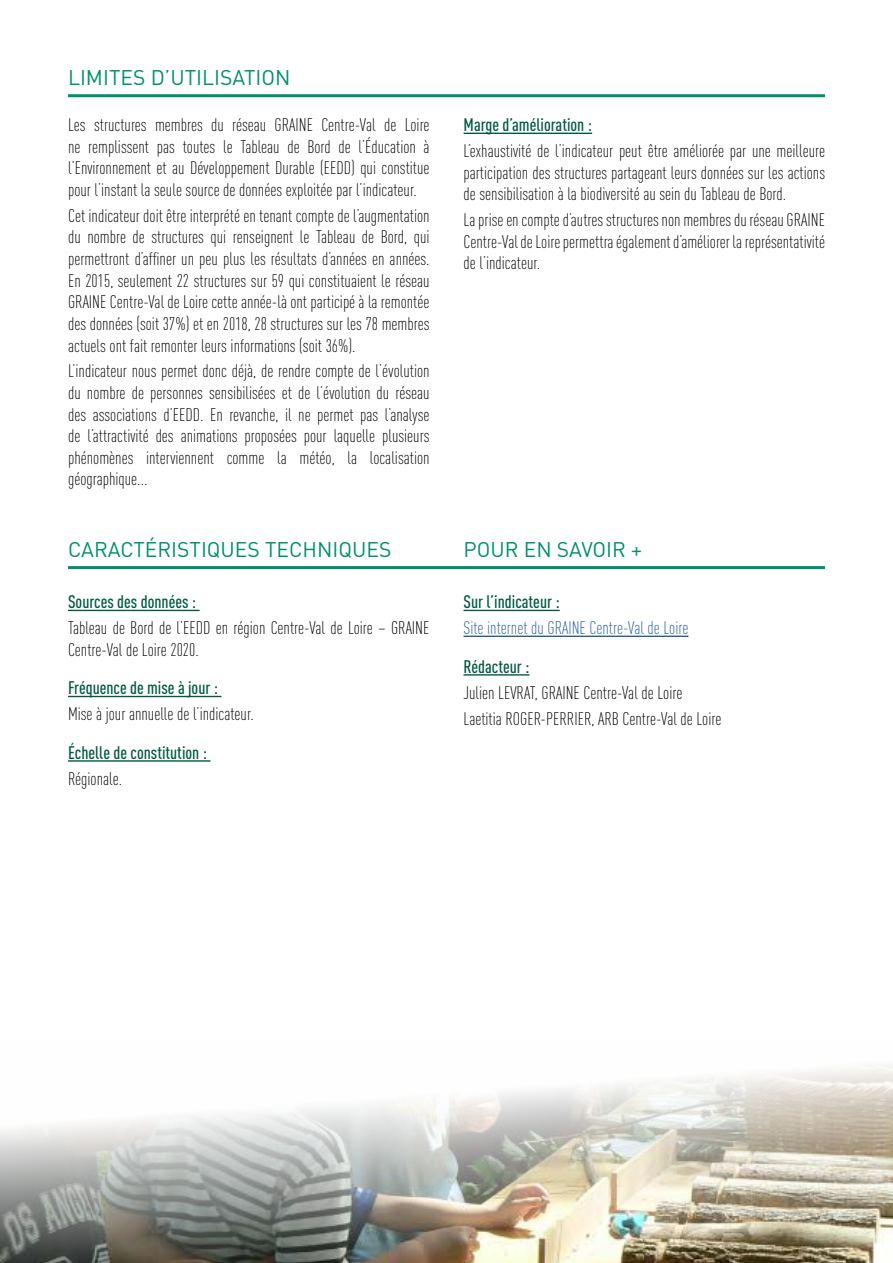
<style>
.page{position:relative;width:893px;height:1263px;background:#fff}
.page>*{position:absolute;margin:0;border:0;box-sizing:border-box;transform-origin:0 0}
.t1{font:21px "DINOT";color:#008f6c}
.t2{font:300 condensed 18px/21.6px "DINOT";color:#000;text-align:justify}
.t3{font:500 condensed 18px "DINOT";color:#005943}
.t4{font:300 condensed 18px "DINOT";color:#275b9b}
</style>
<div class="page">
<img style="left:0;top:1066px;width:893px;height:197px">
<hr style="left:68px;top:94px;width:757px;height:3px;background:#008f6c">
<hr style="left:464px;top:133px;width:128px;height:1px;background:#005943">
<hr style="left:68px;top:566px;width:757px;height:3px;background:#008f6c">
<hr style="left:68px;top:610px;width:132px;height:1px;background:#005943">
<hr style="left:68px;top:696px;width:153px;height:1px;background:#005943">
<hr style="left:68px;top:760px;width:142px;height:2px;background:#005943">
<hr style="left:463px;top:610px;width:97px;height:1px;background:#005943">
<hr style="left:463px;top:636px;width:225px;height:1px;background:#275b9b">
<hr style="left:463px;top:674px;width:66px;height:2px;background:#005943">
<p class="t1" style="left:68px;top:63px;width:224px">LIMITES D’UTILISATION</p>
<p class="t2" style="left:68px;top:113px;width:363px">Les structures membres du réseau GRAINE Centre-Val de Loire ne remplissent pas toutes le Tableau de Bord de l’Éducation à l’Environnement et au Développement Durable (EEDD) qui constitue pour l’instant la seule source de données exploitée par l’indicateur.</p>
<p class="t2" style="left:68px;top:204px;width:363px">Cet indicateur doit être interprété en tenant compte de l’augmentation du nombre de structures qui renseignent le Tableau de Bord, qui permettront d’affiner un peu plus les résultats d’années en années.<br>En 2015, seulement 22 structures sur 59 qui constituaient le réseau GRAINE Centre-Val de Loire cette année-là ont participé à la remontée des données (soit 37%) et en 2018, 28 structures sur les 78 membres actuels ont fait remonter leurs informations (soit 36%).</p>
<p class="t2" style="left:68px;top:359px;width:363px">L’indicateur nous permet donc déjà, de rendre compte de l’évolution du nombre de personnes sensibilisées et de l’évolution du réseau des associations d’EEDD. En revanche, il ne permet pas l’analyse de l’attractivité des animations proposées pour laquelle plusieurs phénomènes interviennent comme la météo, la localisation géographique...</p>
<p class="t1" style="left:68px;top:535px;width:325px">CARACTÉRISTIQUES TECHNIQUES</p>
<p class="t3" style="left:68px;top:590px;width:130px">Sources des données :</p>
<p class="t2" style="left:68px;top:616px;width:363px">Tableau de Bord de l’EEDD en région Centre-Val de Loire – GRAINE<br>Centre-Val de Loire 2020.</p>
<p class="t3" style="left:68px;top:676px;width:152px">Fréquence de mise à jour :</p>
<p class="t2" style="left:68px;top:702px;width:187px">Mise à jour annuelle de l’indicateur.</p>
<p class="t3" style="left:68px;top:740px;width:141px">Échelle de constitution :</p>
<p class="t2" style="left:68px;top:767px;width:56px">Régionale.</p>
<p class="t3" style="left:464px;top:112px;width:130px">Marge d’amélioration :</p>
<p class="t2" style="left:464px;top:139px;width:363px">L’exhaustivité de l’indicateur peut être améliorée par une meilleure participation des structures partageant leurs données sur les actions de sensibilisation à la biodiversité au sein du Tableau de Bord.</p>
<p class="t2" style="left:464px;top:208px;width:363px">La prise en compte d’autres structures non membres du réseau GRAINE Centre-Val de Loire permettra également d’améliorer la représentativité de l’indicateur.</p>
<p class="t1" style="left:463px;top:535px;width:180px">POUR EN SAVOIR +</p>
<p class="t3" style="left:463px;top:590px;width:98px">Sur l’indicateur :</p>
<p class="t4" style="left:463px;top:615px;width:226px">Site internet du GRAINE Centre-Val de Loire</p>
<p class="t3" style="left:463px;top:654px;width:67px">Rédacteur :</p>
<p class="t2" style="left:463px;top:678px;width:259px;line-height:25.8px">Julien LEVRAT, GRAINE Centre-Val de Loire<br>Laetitia ROGER-PERRIER, ARB Centre-Val de Loire</p>
</div>
